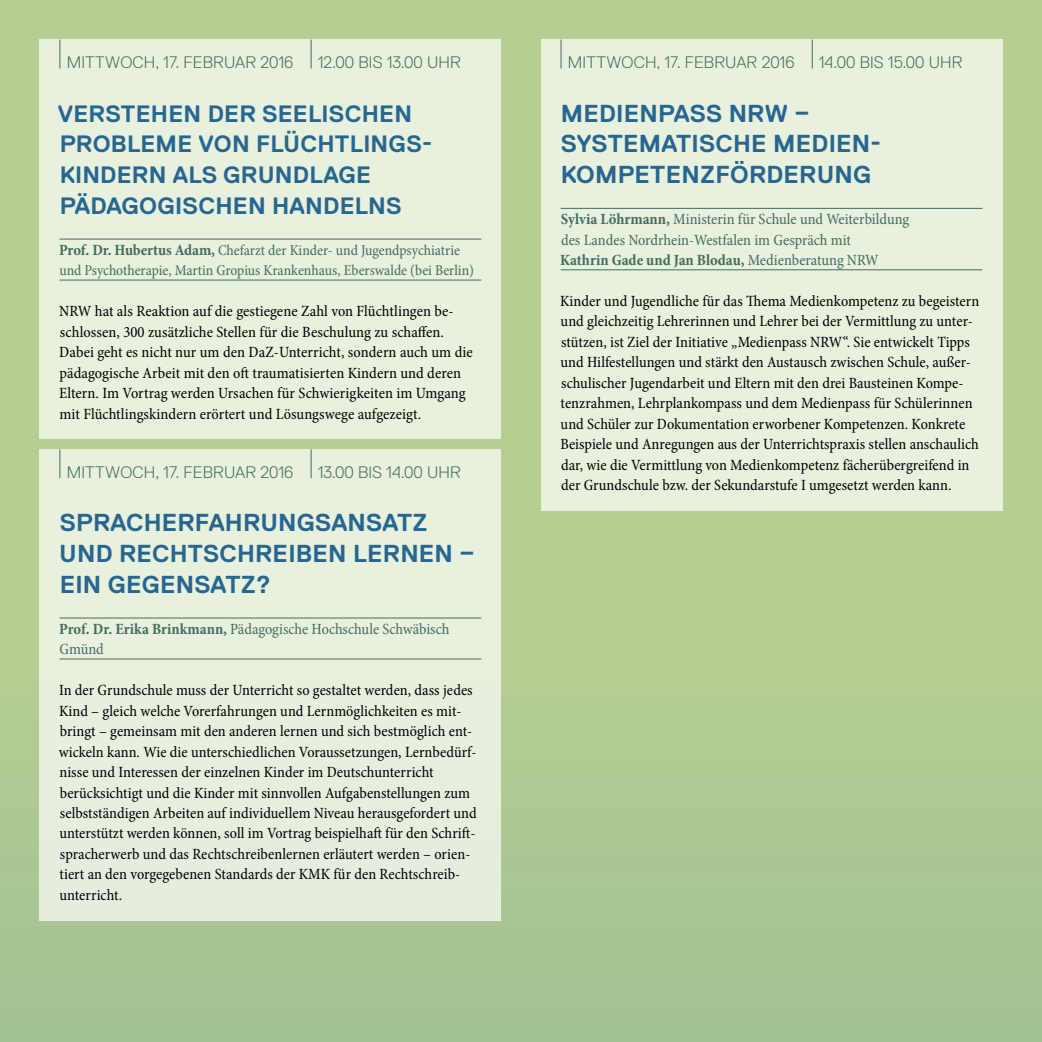
<style>
.page{position:relative;width:1042px;height:1042px;background:#fff}
.page>*{position:absolute;margin:0;border:0;box-sizing:border-box;transform-origin:0 0}
.t1{font:700 24.5px/30.8px "Replica Pro";letter-spacing:.01em;color:#266691}
.t2{font:700 23.62px/30.6px "Replica Pro";letter-spacing:.01em;color:#266691}
.t3{font:300 16.62px "Replica Pro";letter-spacing:.005em;color:#456c5f}
.t4{font:condensed 15.75px/20.5px "Minion Pro";letter-spacing:.005em;color:#000}
.t5{font:condensed 15.75px/20.5px "Minion Pro";letter-spacing:-.005em;color:#456c5f}
.t6{font:condensed 15.05px/20.5px "Minion Pro";letter-spacing:-.005em;color:#456c5f}
.s1{font-weight:700;font-size:15.75px}
.s2{font-weight:700}
</style>
<div class="page">
<div style="left:521px;top:0;width:521px;height:1042px;background:linear-gradient(to right,#afca92,#b0ca92)"></div>
<div style="left:0;top:0;width:521px;height:1042px;background:linear-gradient(to right,#acc893,#aac794)"></div>
<div style="left:541px;top:40px;width:461px;height:471px;background:#e8f0de"></div>
<hr style="left:561px;top:208px;width:421px;height:1px;background:#456c5f">
<hr style="left:561px;top:269px;width:421px;height:1px;background:#456c5f">
<svg style="left:561px;top:40px;width:1px;height:28px"></svg>
<svg style="left:812px;top:40px;width:1px;height:28px"></svg>
<div style="left:40px;top:449px;width:461px;height:471px;background:#e8efde"></div>
<hr style="left:60px;top:618px;width:421px;height:1px;background:#456c5f">
<hr style="left:60px;top:658px;width:421px;height:1px;background:#456c5f">
<svg style="left:60px;top:449px;width:1px;height:29px"></svg>
<svg style="left:311px;top:449px;width:1px;height:29px"></svg>
<div style="left:40px;top:40px;width:461px;height:399px;background:#e8f0de"></div>
<hr style="left:60px;top:239px;width:421px;height:1px;background:#456c5f">
<hr style="left:60px;top:280px;width:421px;height:1px;background:#456c5f">
<svg style="left:60px;top:40px;width:1px;height:28px"></svg>
<svg style="left:311px;top:40px;width:1px;height:28px"></svg>
<p class="t3" style="left:67px;top:53px;width:228px">MITT WOCH, 17. FEBRUAR 2016</p>
<p class="t3" style="left:318px;top:53px;width:143px">12.00 BIS 13.00 UHR</p>
<h2 class="t2" style="left:58px;top:98px;width:376px">VERSTEHEN DER SEELISCHEN<br>PROBLEME VON FLÜCHTLINGS-<br>KINDERN ALS GRUNDLAGE<br>PÄDAGOGISCHEN HANDELNS</h2>
<p class="t6" style="left:59px;top:240px;width:416px"><span class="s1">Prof. Dr. Hubertus Adam,</span> Chefarzt der Kinder- und Jugendpsychiatrie und Psychotherapie, Martin Gropius Krankenhaus, Eberswalde (bei Berlin)</p>
<p class="t4" style="left:59px;top:301px;width:415px">NRW hat als Reaktion auf die gestiegene Zahl von Flüchtlingen be&shy;schlossen, 300 zusätzliche Stellen für die Beschulung zu schaffen.<br>Dabei geht es nicht nur um den DaZ-Unterricht, sondern auch um die pädagogische Arbeit mit den oft traumatisierten Kindern und deren Eltern. Im Vortrag werden Ursachen für Schwierigkeiten im Umgang mit Flüchtlingskindern erörtert und Lösungswege aufgezeigt.</p>
<p class="t3" style="left:67px;top:462px;width:228px">MITT WOCH, 17. FEBRUAR 2016</p>
<p class="t3" style="left:318px;top:462px;width:143px">13.00 BIS 14.00 UHR</p>
<h1 class="t1" style="left:59px;top:507px;width:417px">SPRACHERFAHRUNGSANSATZ<br>UND RECHTSCHREIBEN LERNEN –<br>EIN GEGENSATZ?</h1>
<p class="t5" style="left:59px;top:618px;width:392px"><span class="s2">Prof. Dr. Erika Brinkmann,</span> Pädagogische Hochschule Schwäbisch<br>Gmünd</p>
<p class="t4" style="left:59px;top:680px;width:420px">In der Grundschule muss der Unterricht so gestaltet werden, dass jedes Kind – gleich welche Vorerfahrungen und Lernmöglichkeiten es mit&shy;bringt – gemeinsam mit den anderen lernen und sich bestmöglich ent&shy;wickeln kann. Wie die unterschiedlichen Voraussetzungen, Lernbedürf&shy;nisse und Interessen der einzelnen Kinder im Deutschunterricht berücksichtigt und die Kinder mit sinnvollen Aufgabenstellungen zum selbstständigen Arbeiten auf individuellem Niveau herausgefordert und unterstützt werden können, soll im Vortrag beispielhaft für den Schrift&shy;spracherwerb und das Rechtschreibenlernen erläutert werden – orien&shy;tiert an den vorgegebenen Standards der KMK für den Rechtschreib&shy;unterricht.</p>
<p class="t3" style="left:568px;top:53px;width:228px">MITT WOCH, 17. FEBRUAR 2016</p>
<p class="t3" style="left:819px;top:53px;width:143px">14.00 BIS 15.00 UHR</p>
<h1 class="t1" style="left:561px;top:98px;width:188px">MEDIENPASS NRW</h1>
<h1 class="t1" style="left:561px;top:98px;width:322px;text-indent:234px">–<br>SYSTEMATISCHE M EDIEN-<br>KOMPETENZFÖRDERUNG</h1>
<p class="t5" style="left:560px;top:209px;width:350px"><span class="s2">Sylvia Löhrmann,</span> Ministerin für Schule und Weiterbildung des Landes Nordrhein-Westfalen im Gespräch mit<br><span class="s2">Kathrin Gade und Jan Blodau,</span> Medienberatung NRW</p>
<p class="t4" style="left:560px;top:291px;width:420px">Kinder und Jugendliche für das Thema Medienkompetenz zu begeistern und gleichzeitig Lehrerinnen und Lehrer bei der Vermittlung zu unter&shy;stützen, ist Ziel der Initiative „Medienpass NRW“. Sie entwickelt Tipps und Hilfestellungen und stärkt den Austausch zwischen Schule, außer&shy;schulischer Jugendarbeit und Eltern mit den drei Bausteinen Kompe&shy;tenzrahmen, Lehrplankompass und dem Medienpass für Schülerinnen und Schüler zur Dokumentation erworbener Kompetenzen. Konkrete Beispiele und Anregungen aus der Unterrichtspraxis stellen anschaulich dar, wie die Vermittlung von Medienkompetenz fächerübergreifend in der Grundschule bzw. der Sekundarstufe I umgesetzt werden kann.</p>
</div>
